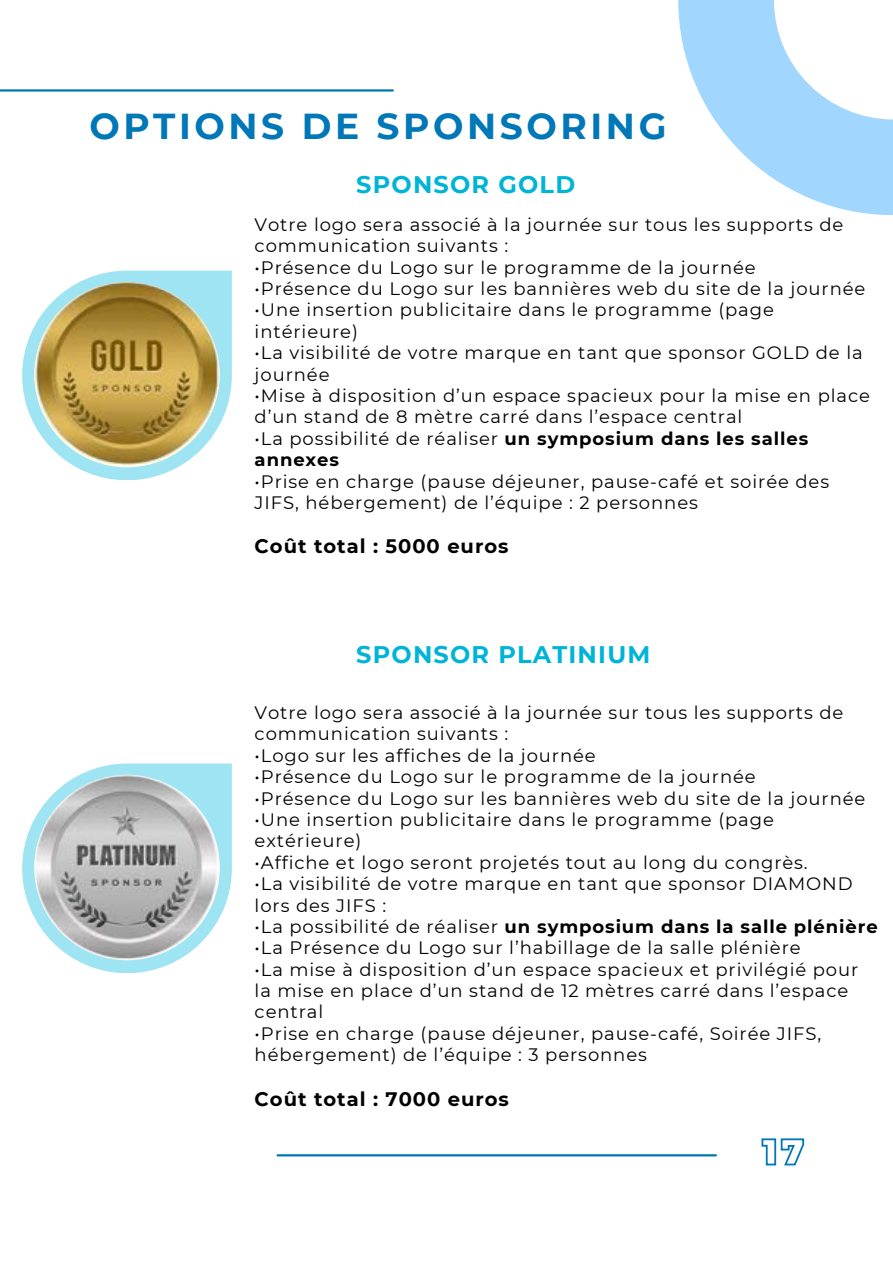
<style>
.page{position:relative;width:893px;height:1264px;background:#fff}
.page>*{position:absolute;margin:0;border:0;box-sizing:border-box;transform-origin:0 0}
.t1{font:700 36px "Montserrat";letter-spacing:.1em;color:#0077b6}
.t2{font:700 24px "Montserrat";letter-spacing:.05em;color:#00b4d8}
.t3{font:700 19.5px "Montserrat";letter-spacing:.05em;color:#000}
.t4{font:18px/21.3px "Montserrat";letter-spacing:.05em;color:#000}
.t5{font:700 18px/21.3px "Montserrat";letter-spacing:.05em;color:#000}
.s1{font-weight:400}
</style>
<div class="page">
<hr style="left:277px;top:1154px;width:438px;height:2px;background:#0077b6">
<svg style="left:678px;top:0;width:214px;height:215px;fill:#a1d6ff"></svg>
<svg style="left:22px;top:270px;width:210px;height:210px"></svg>
<img style="left:34px;top:282px;width:186px;height:185px">
<hr style="left:0;top:89px;width:393px;height:3px;background:#0077b6">
<svg style="left:22px;top:763px;width:210px;height:210px"></svg>
<img style="left:34px;top:774px;width:185px;height:186px">
<svg style="left:761px;top:1138px;width:44px;height:28px"></svg>
<h1 class="t1" style="left:89px;top:100px;width:578px">OPTIONS DE SPONSORING</h1>
<h2 class="t2" style="left:356px;top:167px;width:220px">SPONSOR GOLD</h2>
<p class="t4" style="left:254px;top:213px;width:590px">Votre logo sera associé à la journée sur tous les supports de communication suivants :</p>
<p class="t4" style="left:254px;top:256px;width:502px">•Présence du Logo sur le programme de la journée</p>
<p class="t4" style="left:254px;top:277px;width:612px">•Présence du Logo sur les bannières web du site de la journée</p>
<p class="t4" style="left:254px;top:299px;width:520px">•Une insertion publicitaire dans le programme (page intérieure)</p>
<p class="t4" style="left:254px;top:341px;width:609px">•La visibilité de votre marque en tant que sponsor GOLD de la journée</p>
<p class="t4" style="left:254px;top:384px;width:616px">•Mise à disposition d’un espace spacieux pour la mise en place d’un stand de 8 mètre carré dans l’espace central</p>
<p class="t5" style="left:254px;top:427px;width:555px"><span class="s1">•La possibilité de réaliser</span> un symposium dans les salles annexes</p>
<p class="t4" style="left:254px;top:470px;width:576px">•Prise en charge (pause déjeuner, pause-café et soirée des<br>JIFS, hébergement) de l’équipe : 2 personnes</p>
<p class="t3" style="left:254px;top:532px;width:255px">Coût total : 5000 euros</p>
<h2 class="t2" style="left:356px;top:636px;width:295px">SPONSOR PLATINIUM</h2>
<p class="t4" style="left:254px;top:701px;width:590px">Votre logo sera associé à la journée sur tous les supports de communication suivants :</p>
<p class="t4" style="left:254px;top:744px;width:342px">•Logo sur les affiches de la journée</p>
<p class="t4" style="left:254px;top:765px;width:502px">•Présence du Logo sur le programme de la journée</p>
<p class="t4" style="left:254px;top:787px;width:612px">•Présence du Logo sur les bannières web du site de la journée</p>
<p class="t4" style="left:254px;top:808px;width:520px">•Une insertion publicitaire dans le programme (page extérieure)</p>
<p class="t4" style="left:254px;top:851px;width:554px">•Affiche et logo seront projetés tout au long du congrès.</p>
<p class="t4" style="left:254px;top:872px;width:599px">•La visibilité de votre marque en tant que sponsor DIAMOND lors des JIFS :</p>
<p class="t5" style="left:254px;top:914px;width:624px"><span class="s1">•La possibilité de réaliser</span> un symposium dans la salle plénière</p>
<p class="t4" style="left:254px;top:936px;width:547px">•La Présence du Logo sur l’habillage de la salle plénière</p>
<p class="t4" style="left:254px;top:958px;width:605px">•La mise à disposition d’un espace spacieux et privilégié pour la mise en place d’un stand de 12 mètres carré dans l’espace central</p>
<p class="t4" style="left:254px;top:1022px;width:568px">•Prise en charge (pause déjeuner, pause-café, Soirée JIFS, hébergement) de l’équipe : 3 personnes</p>
<p class="t3" style="left:254px;top:1085px;width:256px">Coût total : 7000 euros</p>
</div>
